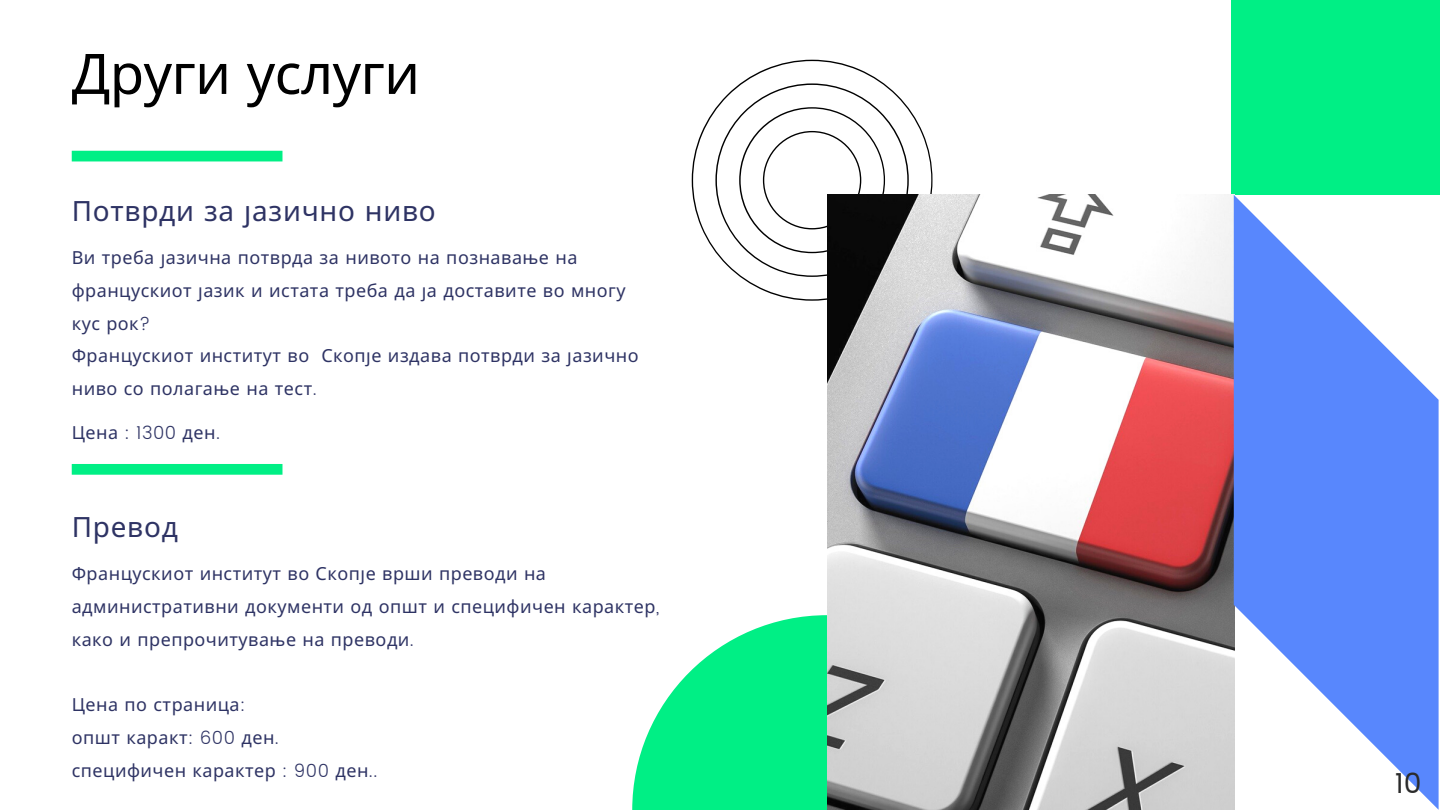
<style>
.page{position:relative;width:1440px;height:810px;background:#fff}
.page>*{position:absolute;margin:0;border:0;box-sizing:border-box;transform-origin:0 0}
.t1{font:55.9px "Noto Sans";letter-spacing:-.01em;color:#000}
.t2{font:28px "Poppins";color:#2b2b2b}
.t3{font:27.9px "Noto Sans";letter-spacing:.025em;color:#2e3364}
.t4{font:18px/32.7px "Noto Sans";letter-spacing:.025em;color:#2e3364}
.s1{font-family:"Poppins";font-weight:300}
</style>
<div class="page">
<div style="left:1231px;top:0;width:209px;height:195px;background:#00ef85"></div>
<svg style="left:632px;top:615px;width:195px;height:195px"></svg>
<svg style="left:692px;top:60px;width:241px;height:241px"></svg>
<img style="left:827px;top:195px;width:407px;height:615px">
<div style="left:72px;top:151px;width:210px;height:10px;background:#00ef85"></div>
<svg style="left:1234px;top:195px;width:205px;height:615px;fill:#5887fd"></svg>
<svg style="left:72px;top:464px;width:210px;height:11px;background:#06ef88"></svg>
<h1 class="t1" style="left:72px;top:34px;width:350px">Други услуги</h1>
<h3 class="t3" style="left:72px;top:191px;width:366px">Потврди за јазично ниво</h3>
<p class="t4" style="left:72px;top:241px;width:568px">Ви треба јазична потврда за нивото на познавање на францускиот јазик и истата треба да ја доставите во многу кус рок<span class="s1">?<br></span>Францускиот институт во Скопје издава потврди за јазично ниво со полагање на тест<span class="s1">.</span></p>
<p class="t4" style="left:72px;top:415px;width:150px">Цена <span class="s1">: 1300</span> ден<span class="s1">.</span></p>
<h3 class="t3" style="left:72px;top:507px;width:108px">Превод</h3>
<p class="t4" style="left:72px;top:557px;width:589px">Францускиот институт во Скопје врши преводи на административни документи од општ и специфичен карактер<span class="s1">, </span>како и препрочитување на преводи<span class="s1">.</span></p>
<p class="t4" style="left:72px;top:688px;width:307px">Цена по страница<span class="s1">:<br></span>општ каракт<span class="s1">: 600</span> ден<span class="s1">. </span>специфичен карактер <span class="s1">: 900</span> ден<span class="s1">..</span></p>
<h2 class="t2" style="left:1395px;top:767px;width:28px">10</h2>
</div>
